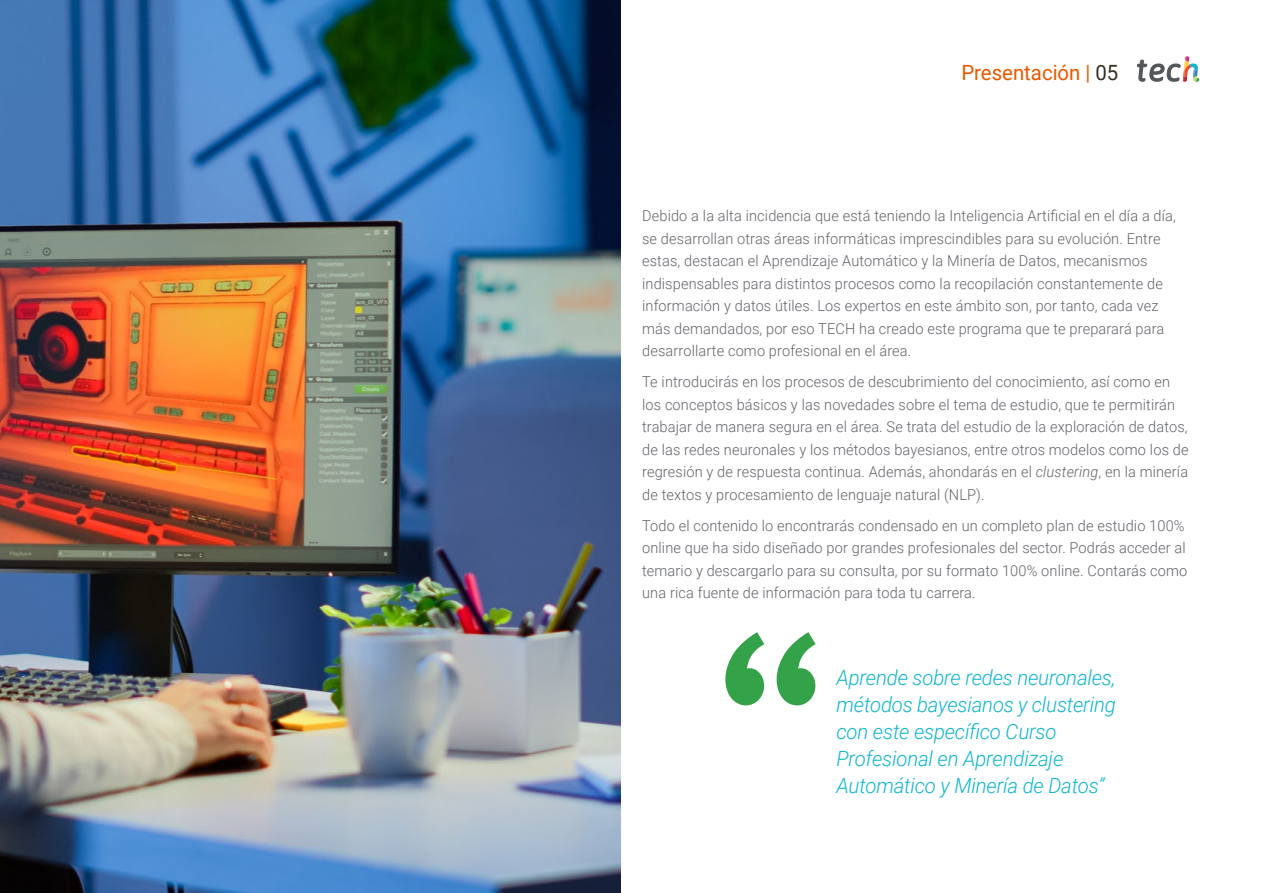
<style>
.page{position:relative;width:1263px;height:893px;background:#fff}
.page>*{position:absolute;margin:0;border:0;box-sizing:border-box;transform-origin:0 0}
.Destacados{font:italic 300 21px/27px "Roboto";letter-spacing:-.01em;color:#0fb6cf}
.Sección___Pag{font:21px "Roboto";color:#ec5800}
.Texto_Simple{font:300 15px/22.5px "Roboto";letter-spacing:.01em;color:#61646a}
.s1{color:#312e20}
.s2{font-style:italic}
</style>
<div class="page">
<img style="left:0;top:0;width:621px;height:893px">
<svg style="left:1137px;top:56px;width:62px;height:26px"></svg>
<svg style="left:725px;top:632px;width:91px;height:73px"></svg>
<p class="Sección___Pag" style="left:961px;top:57px;width:159px">Presentación | <span class="s1">05</span></p>
<p class="Texto_Simple" style="left:642px;top:204px;width:535px">Debido a la alta incidencia que está teniendo la Inteligencia Artificial en el día a día, se desarrollan otras áreas informáticas imprescindibles para su evolución. Entre estas, destacan el Aprendizaje Automático y la Minería de Datos, mecanismos indispensables para distintos procesos como la recopilación constantemente de información y datos útiles. Los expertos en este ámbito son, por tanto, cada vez más demandados, por eso TECH ha creado este programa que te preparará para desarrollarte como profesional en el área.</p>
<p class="Texto_Simple" style="left:642px;top:370px;width:548px">Te introducirás en los procesos de descubrimiento del conocimiento, así como en los conceptos básicos y las novedades sobre el tema de estudio, que te permitirán trabajar de manera segura en el área. Se trata del estudio de la exploración de datos, de las redes neuronales y los métodos bayesianos, entre otros modelos como los de regresión y de respuesta continua. Además, ahondarás en el <span class="s2">clustering</span>, en la minería de textos y procesamiento de lenguaje natural (NLP).</p>
<p class="Texto_Simple" style="left:642px;top:514px;width:547px">Todo el contenido lo encontrarás condensado en un completo plan de estudio 100% online que ha sido diseñado por grandes profesionales del sector. Podrás acceder al temario y descargarlo para su consulta, por su formato 100% online. Contarás como una rica fuente de información para toda tu carrera.</p>
<p class="Destacados" style="left:836px;top:663px;width:281px">Aprende sobre redes neuronales, métodos bayesianos y clustering con este específico Curso<br>Profesional en Aprendizaje<br>Automático y Minería de Datos”</p>
</div>
